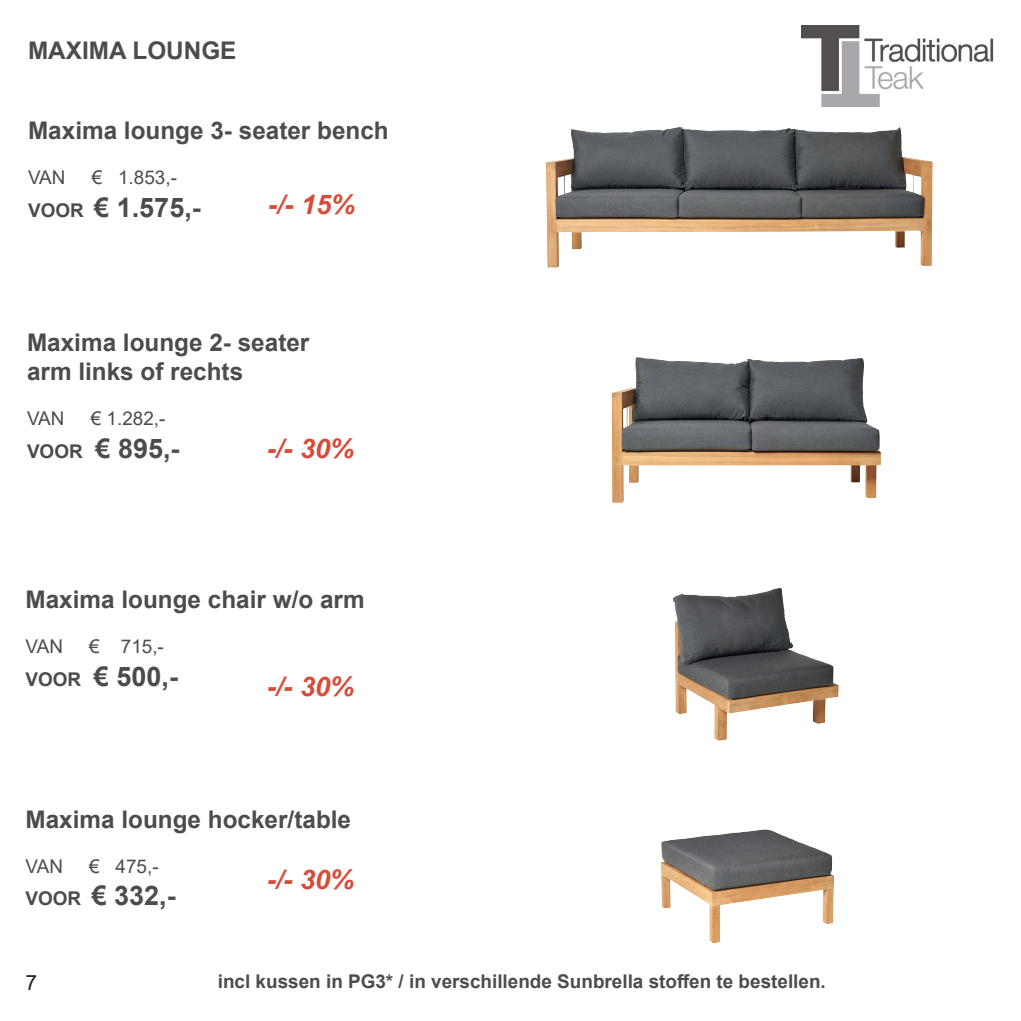
<style>
.page{position:relative;width:1021px;height:1021px;background:#fff}
.page>*{position:absolute;margin:0;border:0;box-sizing:border-box;transform-origin:0 0}
.t1{font:700 27px "Arial";color:#4b4c4d}
.t2{font:italic 700 27px "Arial";color:#d74b38}
.t3{font:700 24.3px/29.1px "Arial";color:#4b4c4d}
.t4{font:21px "Arial";color:#231f20}
.t5{font:700 18.9px "Arial";color:#4b4c4d}
.t6{font:18.9px "Arial";color:#4b4c4d}
.s1{font-size:18.9px}
</style>
<div class="page">
<img style="left:801px;top:26px;width:193px;height:81px">
<img style="left:611px;top:357px;width:269px;height:146px">
<img style="left:672px;top:588px;width:166px;height:152px">
<img style="left:661px;top:829px;width:173px;height:114px">
<img style="left:546px;top:127px;width:386px;height:140px">
<p class="t3" style="left:28px;top:37px;width:210px">MAXIMA LOUNGE</p>
<p class="t3" style="left:28px;top:116px;width:362px">Maxima lounge 3- seater bench</p>
<p class="t6" style="left:28px;top:165px;width:39px">VAN</p>
<p class="t6" style="left:92px;top:165px;width:87px">€ 1.853,-</p>
<p class="t1" style="left:28px;top:188px;width:174px"><span class="s1">VOOR</span> € 1.575,-</p>
<p class="t2" style="left:268px;top:186px;width:89px">-/- 15%</p>
<p class="t3" style="left:27px;top:328px;width:284px">Maxima lounge 2- seater arm links of rechts</p>
<p class="t6" style="left:27px;top:405px;width:39px">VAN</p>
<p class="t6" style="left:91px;top:405px;width:76px">€ 1.282,-</p>
<p class="t1" style="left:27px;top:429px;width:154px"><span class="s1">VOOR</span> € 895,-</p>
<p class="t2" style="left:267px;top:430px;width:89px">-/- 30%</p>
<p class="t3" style="left:26px;top:585px;width:340px">Maxima lounge chair w/o arm</p>
<p class="t6" style="left:26px;top:633px;width:39px">VAN</p>
<p class="t6" style="left:89px;top:633px;width:76px">€ 715,-</p>
<p class="t1" style="left:26px;top:657px;width:154px"><span class="s1">VOOR</span> € 500,-</p>
<p class="t2" style="left:267px;top:668px;width:89px">-/- 30%</p>
<p class="t3" style="left:26px;top:804px;width:327px">Maxima lounge hocker/table</p>
<p class="t6" style="left:26px;top:853px;width:39px">VAN</p>
<p class="t6" style="left:89px;top:853px;width:71px">€ 475,-</p>
<p class="t1" style="left:26px;top:876px;width:152px"><span class="s1">VOOR</span> € 332,-</p>
<p class="t2" style="left:267px;top:861px;width:89px">-/- 30%</p>
<p class="t4" style="left:26px;top:967px;width:13px">7</p>
<p class="t5" style="left:218px;top:968px;width:609px">incl kussen in PG3* / in verschillende Sunbrella stoffen te bestellen.</p>
</div>
